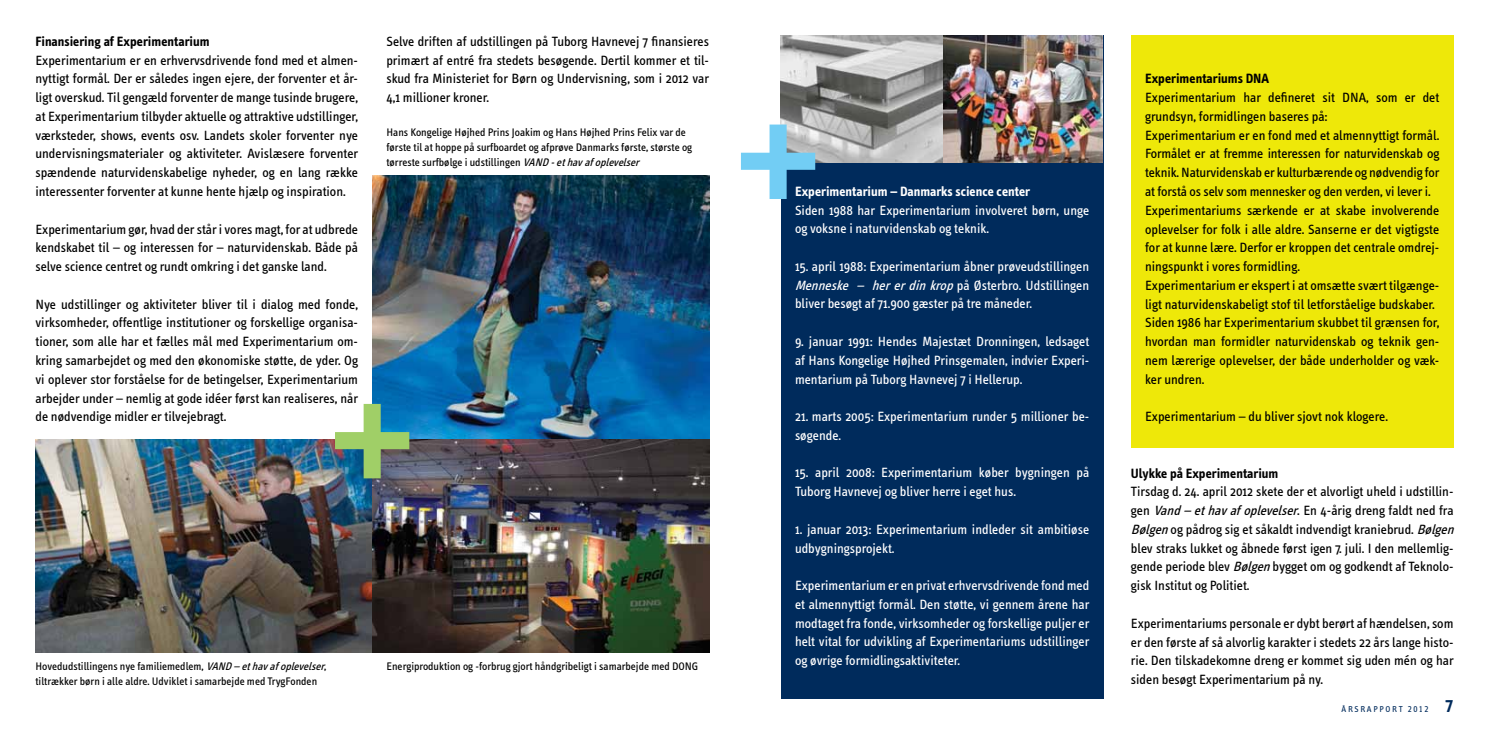
<style>
.page{position:relative;width:1489px;height:745px;background:#fff}
.page>*{position:absolute;margin:0;border:0;box-sizing:border-box;transform-origin:0 0}
.t1{font:900 147.25px "Helvetica LT Std";color:#a0cf67}
.t2{font:900 147.25px "Helvetica LT Std";color:#72cdf4}
.t3{font:13.75px/18.8px "Info Text";color:#000;text-align:justify}
.t4{font:13.75px/18.8px "Info Text";color:#fff}
.t5{font:700 13.75px "Info Text";color:#000}
.t6{font:700 13.75px "Info Text";color:#fff}
.t7{font:11.25px/15px "Info Text";color:#000}
.t8{font:8.75px "Info";letter-spacing:.2em;color:#002b5c}
.s1{font-style:italic}
.s2{font-weight:700;font-size:17.5px}
</style>
<div class="page">
<img style="left:372px;top:175px;width:337px;height:264px">
<img style="left:35px;top:439px;width:674px;height:213px">
<div style="left:1130px;top:35px;width:323px;height:412px;background:#eee809"></div>
<div style="left:780px;top:35px;width:323px;height:663px;background:#002b5c"></div>
<img style="left:780px;top:35px;width:322px;height:127px">
<p class="t3" style="left:386px;top:32px;width:324px">Selve driften af udstillingen på Tuborg Havnevej 7 finansieres primært af entré fra stedets besøgende. Dertil kommer et til&shy;skud fra Ministeriet for Børn og Undervisning, som i 2012 var 4,1 millioner kroner.</p>
<p class="t5" style="left:35px;top:33px;width:176px">Finansiering af Experimentarium</p>
<p class="t3" style="left:35px;top:51px;width:324px">Experimentarium er en erhvervsdrivende fond med et almen&shy;nyttigt formål. Der er således ingen ejere, der forventer et år&shy;ligt overskud. Til gengæld forventer de mange tusinde brugere, at Experimentarium tilbyder aktuelle og attraktive udstillinger, værksteder, shows, events osv. Landets skoler forventer nye undervisningsmaterialer og aktiviteter. Avislæsere forventer spændende naturvidenskabelige nyheder, og en lang række interessenter forventer at kunne hente hjælp og inspiration.</p>
<p class="t3" style="left:35px;top:220px;width:324px">Experimentarium gør, hvad der står i vores magt, for at udbrede kendskabet til – og interessen for – naturvidenskab. Både på selve science centret og rundt omkring i det ganske land.</p>
<p class="t3" style="left:35px;top:295px;width:324px">Nye udstillinger og aktiviteter bliver til i dialog med fonde, virksomheder, offentlige institutioner og forskellige organisa&shy;tioner, som alle har et fælles mål med Experimentarium om&shy;kring samarbejdet og med den økonomiske støtte, de yder. Og vi oplever stor forståelse for de betingelser, Experimentarium arbejder under – nemlig at gode idéer først kan realiseres, når de nødvendige midler er tilvejebragt.</p>
<p class="t7" style="left:386px;top:125px;width:307px">Hans Kongelige Højhed Prins Joakim og Hans Højhed Prins Felix var de første til at hoppe på surfboardet og afprøve Danmarks første, største og tørreste surfbølge i udstillingen <span class="s1">VAND -ethavafoplevelser</span></p>
<h1 class="t1" style="left:323px;top:329px;width:99px">+</h1>
<p class="t7" style="left:35px;top:658px;width:293px">Hovedudstillingens nye familiemedlem, <span class="s1">VAND –ethavafoplevelser</span>, tiltrækker børn i alle aldre. Udviklet i samarbejde med TrygFonden</p>
<p class="t7" style="left:386px;top:658px;width:313px">Energiproduktion og -forbrug gjort håndgribeligt i samarbejde med DONG</p>
<h1 class="t2" style="left:729px;top:50px;width:99px">+</h1>
<p class="t6" style="left:795px;top:183px;width:236px">Experimentarium – Danmarks science center</p>
<p class="t4" style="left:795px;top:201px;width:296px">Siden 1988 har Experimentarium involveret børn, unge og voksne i naturvidenskab og teknik.</p>
<p class="t4" style="left:795px;top:257px;width:296px;text-align:justify">15. april 1988: Experimentarium åbner prøveudstillingen <span class="s1">Menneske – hererdinkrop</span>på Østerbro. Udstillingen bliver besøgt af 71.900 gæster på tre måneder.</p>
<p class="t4" style="left:795px;top:332px;width:296px;text-align:justify">9. januar 1991: Hendes Majestæt Dronningen, ledsaget af Hans Kongelige Højhed Prinsgemalen, indvier Experi&shy;mentarium på Tuborg Havnevej 7 i Hellerup.</p>
<p class="t4" style="left:795px;top:407px;width:296px">21. marts 2005: Experimentarium runder 5 millioner be&shy;søgende.</p>
<p class="t4" style="left:795px;top:463px;width:296px">15. april 2008: Experimentarium køber bygningen på<br>Tuborg Havnevej og bliver herre i eget hus.</p>
<p class="t4" style="left:795px;top:519px;width:296px">1. januar 2013: Experimentarium indleder sit ambitiøse udbygningsprojekt.</p>
<p class="t4" style="left:795px;top:576px;width:296px;text-align:justify">Experimentarium er en privat erhvervsdrivende fond med et almennyttigt formål. Den støtte, vi gennem årene har modtaget fra fonde, virksomheder og forskellige puljer er helt vital for udvikling af Experimentariums udstillinger og øvrige formidlingsaktiviteter.</p>
<p class="t5" style="left:1144px;top:71px;width:125px">Experimentariums DNA</p>
<p class="t3" style="left:1144px;top:88px;width:296px;text-align:left">Experimentarium har defineret sit DNA, som er det grundsyn, formidlingen baseres på:<br>Experimentarium er en fond med et almennyttigt formål.<br>Formålet er at fremme interessen for naturvidenskab og teknik. Naturvidenskab er kulturbærende og nødvendig for at forstå os selv som mennesker og den verden, vi lever i.<br>Experimentariums særkende er at skabe involverende oplevelser for folk i alle aldre. Sanserne er det vigtigste for at kunne lære. Derfor er kroppen det centrale omdrej&shy;ningspunkt i vores formidling.<br>Experimentarium er ekspert i at omsætte svært tilgænge&shy;ligt naturvidenskabeligt stof til letforståelige budskaber.<br>Siden 1986 har Experimentarium skubbet til grænsen for, hvordan man formidler naturvidenskab og teknik gen&shy;nem lærerige oplevelser, der både underholder og væk&shy;ker undren.</p>
<p class="t3" style="left:1144px;top:407px;width:244px">Experimentarium – du bliver sjovt nok klogere.</p>
<p class="t5" style="left:1130px;top:465px;width:149px">Ulykke på Experimentarium</p>
<p class="t3" style="left:1130px;top:482px;width:328px;text-align:left">Tirsdag d. 24. april 2012 skete der et alvorligt uheld i udstillin&shy;gen <span class="s1">Vand–ethavafoplevelser</span>. En 4-årig dreng faldt ned fra <span class="s1">Bølgen</span>og pådrog sig et såkaldt indvendigt kraniebrud. <span class="s1">Bølgen </span>blev straks lukket og åbnede først igen 7. juli. I den mellemlig&shy;gende periode blev <span class="s1">Bølgen</span>bygget om og godkendt af Teknolo&shy;gisk Institut og Politiet.</p>
<p class="t3" style="left:1130px;top:613px;width:324px">Experimentariums personale er dybt berørt af hændelsen, som er den første af så alvorlig karakter i stedets 22 års lange histo&shy;rie. Den tilskadekomne dreng er kommet sig uden mén og har siden besøgt Experimentarium på ny.</p>
<p class="t8" style="left:1341px;top:703px;width:113px">ÅRSRAPPORT 2012 <span class="s2">7</span></p>
</div>
